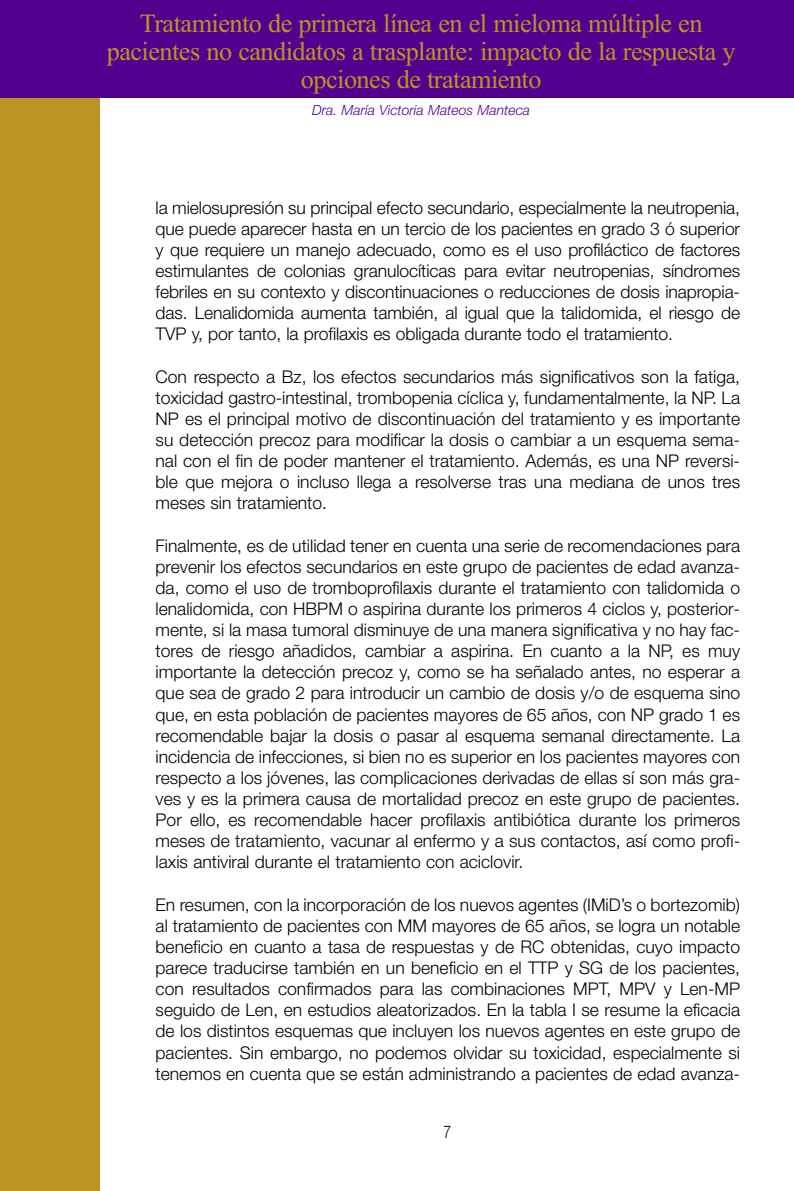
<style>
.page{position:relative;width:794px;height:1191px;background:#fff}
.page>*{position:absolute;margin:0;border:0;box-sizing:border-box;transform-origin:0 0}
.t1{font:26.25px/28px "Times New Roman";letter-spacing:-.02em;color:#ba9525;text-align:center}
.t2{font:17.5px/21.2px "Helvetica Neue Light TT";color:#000;text-align:justify}
.t3{font:17.5px "Helvetica Neue Light TT";color:#000;scale:.8 1}
.t4{font:14px "Helvetica Neue Light Italic TT";color:#52008e}
</style>
<div class="page">
<div style="left:0;top:10px;width:99px;height:1181px;background:#ba9525"></div>
<div style="left:0;top:0;width:794px;height:98px;background:#52008e"></div>
<h1 class="t1" style="left:107px;top:9px;width:630px">Tratamiento de primera línea en el mieloma múltiple en pacientes no candidatos a trasplante: impacto de la respuesta y opciones de tratamiento</h1>
<p class="t4" style="left:312px;top:102px;width:219px">Dra. María Victoria Mateos Manteca</p>
<p class="t2" style="left:156px;top:196px;width:586px">la mielosupresión su principal efecto secundario, especialmente la neutropenia, que puede aparecer hasta en un tercio de los pacientes en grado 3 ó superior y que requiere un manejo adecuado, como es el uso profiláctico de factores estimulantes de colonias granulocíticas para evitar neutropenias, síndromes febriles en su contexto y discontinuaciones o reducciones de dosis inapropia&shy;das. Lenalidomida aumenta también, al igual que la talidomida, el riesgo de TVP y, por tanto, la profilaxis es obligada durante todo el tratamiento.</p>
<p class="t2" style="left:156px;top:365px;width:586px">Con respecto a Bz, los efectos secundarios más significativos son la fatiga, toxicidad gastro-intestinal, trombopenia cíclica y, fundamentalmente, la NP. La NP es el principal motivo de discontinuación del tratamiento y es importante su detección precoz para modificar la dosis o cambiar a un esquema sema&shy;nal con el fin de poder mantener el tratamiento. Además, es una NP reversi&shy;ble que mejora o incluso llega a resolverse tras una mediana de unos tres meses sin tratamiento.</p>
<p class="t2" style="left:156px;top:534px;width:586px">Finalmente, es de utilidad tener en cuenta una serie de recomendaciones para prevenir los efectos secundarios en este grupo de pacientes de edad avanza&shy;da, como el uso de tromboprofilaxis durante el tratamiento con talidomida o lenalidomida, con HBPM o aspirina durante los primeros 4 ciclos y, posterior&shy;mente, si la masa tumoral disminuye de una manera significativa y no hay fac&shy;tores de riesgo añadidos, cambiar a aspirina. En cuanto a la NP, es muy importante la detección precoz y, como se ha señalado antes, no esperar a que sea de grado 2 para introducir un cambio de dosis y/o de esquema sino que, en esta población de pacientes mayores de 65 años, con NP grado 1 es recomendable bajar la dosis o pasar al esquema semanal directamente. La incidencia de infecciones, si bien no es superior en los pacientes mayores con respecto a los jóvenes, las complicaciones derivadas de ellas sí son más gra&shy;ves y es la primera causa de mortalidad precoz en este grupo de pacientes.<br>Por ello, es recomendable hacer profilaxis antibiótica durante los primeros meses de tratamiento, vacunar al enfermo y a sus contactos, así como profi&shy;laxis antiviral durante el tratamiento con aciclovir.</p>
<p class="t2" style="left:156px;top:893px;width:586px">En resumen, con la incorporación de los nuevos agentes (IMiD’s o bortezomib) al tratamiento de pacientes con MM mayores de 65 años, se logra un notable beneficio en cuanto a tasa de respuestas y de RC obtenidas, cuyo impacto parece traducirse también en un beneficio en el TTP y SG de los pacientes, con resultados confirmados para las combinaciones MPT, MPV y Len-MP seguido de Len, en estudios aleatorizados. En la tabla I se resume la eficacia de los distintos esquemas que incluyen los nuevos agentes en este grupo de pacientes. Sin embargo, no podemos olvidar su toxicidad, especialmente si tenemos en cuenta que se están administrando a pacientes de edad avanza-</p>
<p class="t3" style="left:443px;top:1121px;width:11px">7</p>
</div>
